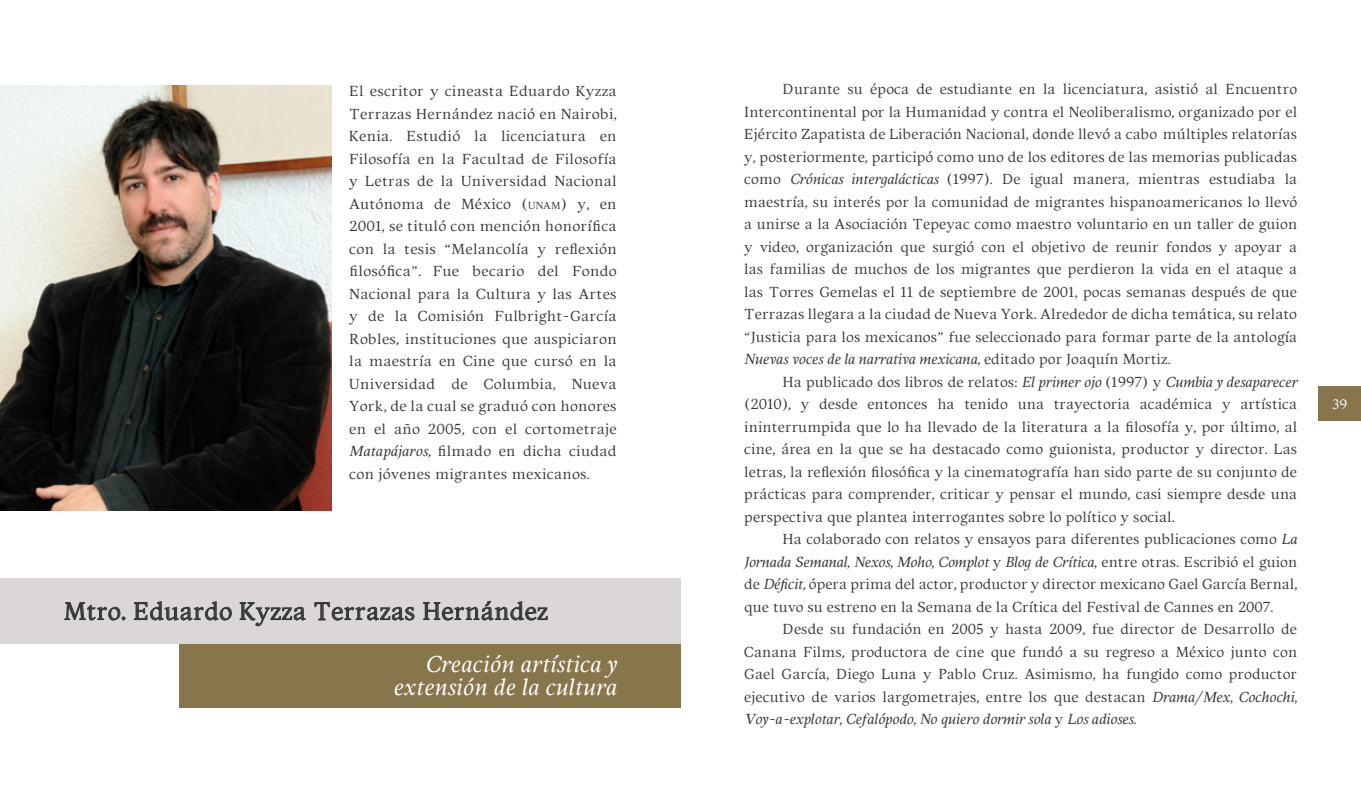
<style>
.page{position:relative;width:1361px;height:808px;background:#fff}
.page>*{position:absolute;margin:0;border:0;box-sizing:border-box;transform-origin:0 0}
.t1{font:24px "Segral";letter-spacing:.01em;color:#363835}
.t2{font:italic 22.5px/23.9px "Segral";letter-spacing:.02em;color:#fff;text-align:right}
.t3{font:14.25px/22.5px "Segral";letter-spacing:.005em;color:#363835;text-align:justify}
.t4{font:13.5px "Segral";color:#fff}
.s1{font-size:10.05px}
.s2{font-style:inherit}
.s3{font-style:italic}
.s4{font-family:"Gandhi Serif";font-style:italic}
</style>
<div class="page">
<div style="left:1318px;top:387px;width:43px;height:34px;background:#87754c"></div>
<div style="left:0;top:578px;width:680px;height:66px;background:#dad7d6"></div>
<img style="left:0;top:86px;width:331px;height:424px">
<div style="left:179px;top:644px;width:501px;height:64px;background:#87754c"></div>
<svg style="left:64px;top:602px;width:62px;height:19px"></svg>
<svg style="left:134px;top:601px;width:98px;height:19px"></svg>
<svg style="left:240px;top:602px;width:65px;height:24px"></svg>
<svg style="left:315px;top:602px;width:99px;height:18px"></svg>
<svg style="left:423px;top:601px;width:124px;height:19px"></svg>
<p class="t3" style="left:349px;top:80px;width:269px">El escritor y cineasta Eduardo Kyzza Terrazas Hernández nació en Nairobi, Kenia. Estudió la licenciatura en Filosofía en la Facultad de Filosofía y Letras de la Universidad Nacional Autónoma de México (<span class="s1">UNAM</span><span class="s2">)</span> y, en 2001, se tituló con mención honorífica con la tesis “Melancolía y reflexión filosófica”<span class="s3">.</span> Fue becario del Fondo Nacional para la Cultura y las Artes y de la Comisión Fulbright-García Robles, instituciones que auspiciaron la maestría en Cine que cursó en la Universidad de Columbia, Nueva York, de la cual se graduó con honores en el año 2005, con el cortometraje <span class="s3">Matapájaros,</span> filmado en dicha ciudad con jóvenes migrantes mexicanos.</p>
<p class="t3" style="left:744px;top:78px;width:554px;text-indent:38px">Durante su época de estudiante en la licenciatura, asistió al Encuentro Intercontinental por la Humanidad y contra el Neoliberalismo, organizado por el Ejército Zapatista de Liberación Nacional, donde llevó a cabo múltiples relatorías y, posteriormente, participó como uno de los editores de las memorias publicadas como <span class="s3">Crónicas intergalácticas</span> (1997). De igual manera, mientras estudiaba la maestría, su interés por la comunidad de migrantes hispanoamericanos lo llevó a unirse a la Asociación Tepeyac como maestro voluntario en un taller de guion y video, organización que surgió con el objetivo de reunir fondos y apoyar a las familias de muchos de los migrantes que perdieron la vida en el ataque a las Torres Gemelas el 11 de septiembre de 2001, pocas semanas después de que Terrazas llegara a la ciudad de Nueva York. Alrededor de dicha temática, su relato “Justicia para los mexicanos” fue seleccionado para formar parte de la antología <span class="s3">Nuevas voces de la narrativa mexicana,</span> editado por Joaquín Mortiz.</p>
<p class="t3" style="left:744px;top:371px;width:554px;text-indent:38px">Ha publicado dos libros de relatos: <span class="s3">El primer ojo</span> (1997) y <span class="s3">Cumbia y desaparecer </span>(2010), y desde entonces ha tenido una trayectoria académica y artística ininterrumpida que lo ha llevado de la literatura a la filosofía y, por último, al cine, área en la que se ha destacado como guionista, productor y director. Las letras, la reflexión filosófica y la cinematografía han sido parte de su conjunto de prácticas para comprender, criticar y pensar el mundo, casi siempre desde una perspectiva que plantea interrogantes sobre lo político y social.</p>
<p class="t3" style="left:744px;top:528px;width:554px;text-indent:38px">Ha colaborado con relatos y ensayos para diferentes publicaciones como <span class="s3">La Jornada Semanal</span>, <span class="s3">Nexos</span>, <span class="s3">Moho</span>, <span class="s3">Complot</span> y <span class="s3">Blog de Crítica</span>, entre otras. Escribió el guion de <span class="s3">Déficit</span>, ópera prima del actor, productor y director mexicano Gael García Bernal, que tuvo su estreno en la Semana de la Crítica del Festival de Cannes en 2007.</p>
<p class="t3" style="left:744px;top:618px;width:554px;text-indent:38px">Desde su fundación en 2005 y hasta 2009, fue director de Desarrollo de Canana Films, productora de cine que fundó a su regreso a México junto con Gael García, Diego Luna y Pablo Cruz. Asimismo, ha fungido como productor ejecutivo de varios largometrajes, entre los que destacan <span class="s3">Drama</span><span class="s4">/</span><span class="s3">Mex</span>, <span class="s3">Cochochi</span>, <span class="s3">Voy-a-explotar</span>, <span class="s3">Cefalópodo</span>, <span class="s3">No quiero dormir sola</span> y <span class="s3">Los adioses</span>.</p>
<h1 class="t1" style="left:64px;top:597px;width:486px">Mtro. Eduardo Kyzza Terrazas Hernández</h1>
<h2 class="t2" style="left:393px;top:652px;width:225px">Creación artística y extensión de la cultura</h2>
<p class="t4" style="left:1332px;top:396px;width:17px">39</p>
</div>
